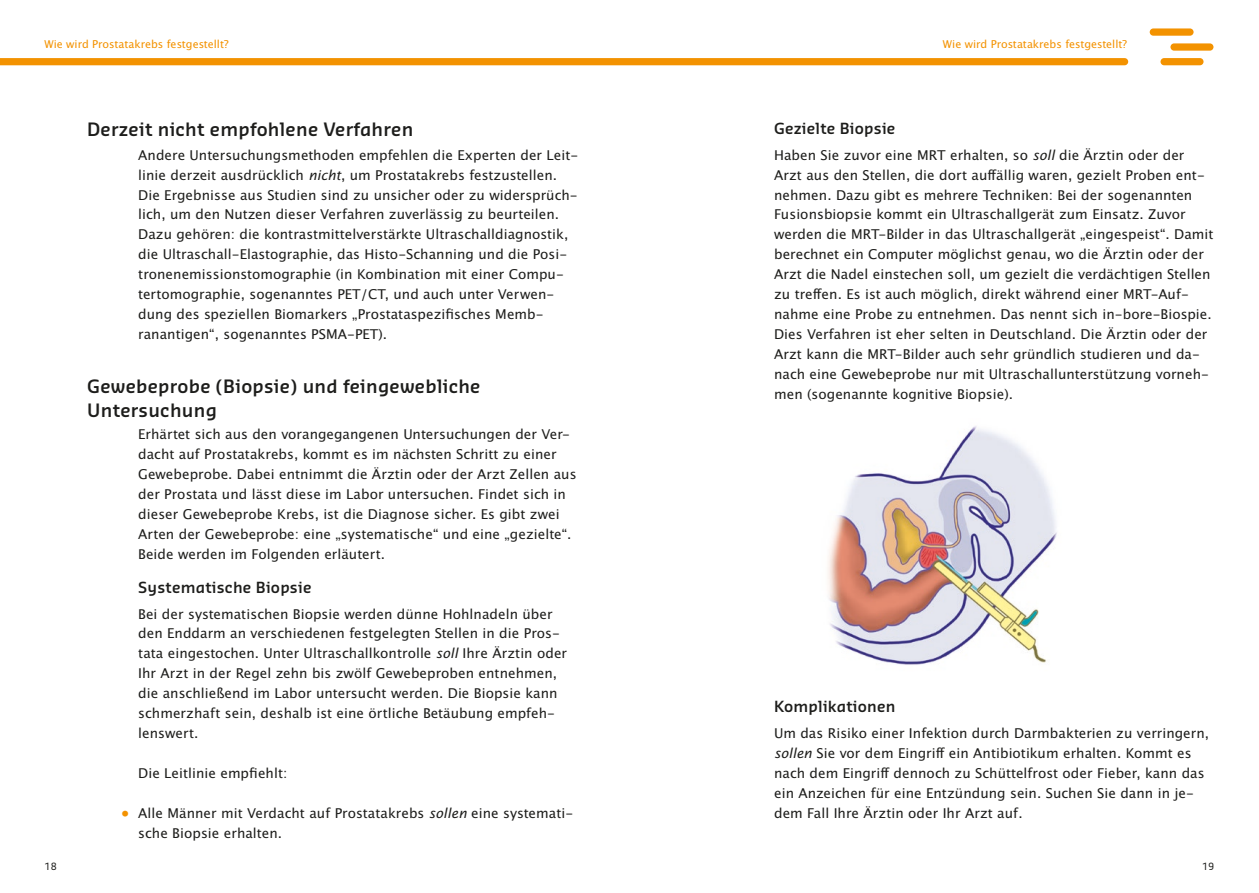
<style>
.page{position:relative;width:1259px;height:893px;background:#fff}
.page>*{position:absolute;margin:0;border:0;box-sizing:border-box;transform-origin:0 0}
.Headline_2__Ebene{font:600 18px/24px "Sansa Pro";letter-spacing:.015em;color:#1d1d1b}
.Headline_3__Ebene{font:600 15px "Sansa Pro";letter-spacing:.015em;color:#1d1d1b}
.Fliess{font:13.5px/20px "Lucida San Rom";letter-spacing:.005em;color:#1d1d1b}
.t1{font:10.8px "Lucida San Rom";color:#f39200}
.t2{font:9.75px "Sansa Pro";color:#1d1d1b}
.s1{font-family:"Lucida San Rom Ita"}
.s2{color:#f39200}
</style>
<div class="page">
<div style="left:1149px;top:28px;width:44px;height:8px;background:#f39200;border-radius:4px"></div>
<div style="left:1170px;top:43px;width:43px;height:8px;background:#f39200;border-radius:4px"></div>
<div style="left:1160px;top:58px;width:43px;height:7px;background:#f39200;border-radius:4px"></div>
<svg style="left:0;top:58px;width:1128px;height:7px;background:#f39302"></svg>
<img style="left:828px;top:426px;width:229px;height:239px">
<p class="t1" style="left:44px;top:37px;width:186px">Wie wird Prostatakrebs festgestellt?</p>
<p class="t1" style="left:943px;top:37px;width:186px">Wie wird Prostatakrebs festgestellt?</p>
<p class="Headline_2__Ebene" style="left:87px;top:117px;width:328px">Derzeit nicht empfohlene Verfahren</p>
<p class="Fliess" style="left:138px;top:145px;width:441px">Andere Untersuchungsmethoden empfehlen die Experten der Leit&shy;linie derzeit ausdrücklich <span class="s1">nicht</span>, um Prostatakrebs festzustellen.<br>Die Ergebnisse aus Studien sind zu unsicher oder zu widersprüch&shy;lich, um den Nutzen dieser Verfahren zuverlässig zu beurteilen.<br>Dazu gehören: die kontrastmittelverstärkte Ultraschalldiagnostik, die Ultraschall-Elastographie, das Histo-Schanning und die Posi&shy;tronenemissionstomographie (in Kombination mit einer Compu&shy;tertomographie, sogenanntes PET/CT, und auch unter Verwen&shy;dung des speziellen Biomarkers „Prostataspezifisches Memb&shy;ranantigen“, sogenanntes PSMA-PET).</p>
<p class="Headline_2__Ebene" style="left:87px;top:374px;width:395px">Gewebeprobe (Biopsie) und feingewebliche<br>Untersuchung</p>
<p class="Fliess" style="left:138px;top:424px;width:440px">Erhärtet sich aus den vorangegangenen Untersuchungen der Ver&shy;dacht auf Prostatakrebs, kommt es im nächsten Schritt zu einer Gewebeprobe. Dabei entnimmt die Ärztin oder der Arzt Zellen aus der Prostata und lässt diese im Labor untersuchen. Findet sich in dieser Gewebeprobe Krebs, ist die Diagnose sicher. Es gibt zwei Arten der Gewebeprobe: eine „systematische“ und eine „gezielte“.<br>Beide werden im Folgenden erläutert.</p>
<p class="Headline_3__Ebene" style="left:138px;top:577px;width:175px">Systematische Biopsie</p>
<p class="Fliess" style="left:138px;top:604px;width:430px">Bei der systematischen Biopsie werden dünne Hohlnadeln über den Enddarm an verschiedenen festgelegten Stellen in die Pros&shy;tata eingestochen. Unter Ultraschallkontrolle <span class="s1">soll</span> Ihre Ärztin oder Ihr Arzt in der Regel zehn bis zwölf Gewebeproben entnehmen, die anschließend im Labor untersucht werden. Die Biopsie kann schmerzhaft sein, deshalb ist eine örtliche Betäubung empfeh&shy;lenswert.</p>
<p class="Fliess" style="left:138px;top:764px;width:151px">Die Leitlinie empfiehlt:</p>
<p class="Fliess" style="left:138px;top:803px;width:436px;text-indent:-17px"><span class="s2">•</span> Alle Männer mit Verdacht auf Prostatakrebs <span class="s1">sollen</span> eine systemati&shy;sche Biopsie erhalten.</p>
<p class="Headline_3__Ebene" style="left:774px;top:118px;width:123px">Gezielte Biopsie</p>
<p class="Fliess" style="left:774px;top:145px;width:441px">Haben Sie zuvor eine MRT erhalten, so <span class="s1">soll</span> die Ärztin oder der Arzt aus den Stellen, die dort auffällig waren, gezielt Proben ent&shy;nehmen. Dazu gibt es mehrere Techniken: Bei der sogenannten Fusionsbiopsie kommt ein Ultraschallgerät zum Einsatz. Zuvor werden die MRT-Bilder in das Ultraschallgerät „eingespeist“. Damit berechnet ein Computer möglichst genau, wo die Ärztin oder der Arzt die Nadel einstechen soll, um gezielt die verdächtigen Stellen zu treffen. Es ist auch möglich, direkt während einer MRT-Auf&shy;nahme eine Probe zu entnehmen. Das nennt sich in-bore-Biospie.<br>Dies Verfahren ist eher selten in Deutschland. Die Ärztin oder der Arzt kann die MRT-Bilder auch sehr gründlich studieren und da&shy;nach eine Gewebeprobe nur mit Ultraschallunterstützung vorneh&shy;men (sogenannte kognitive Biopsie).</p>
<p class="Headline_3__Ebene" style="left:774px;top:697px;width:123px">Komplikationen</p>
<p class="Fliess" style="left:774px;top:724px;width:436px">Um das Risiko einer Infektion durch Darmbakterien zu verringern, <span class="s1">sollen</span> Sie vor dem Eingriff ein Antibiotikum erhalten. Kommt es nach dem Eingriff dennoch zu Schüttelfrost oder Fieber, kann das ein Anzeichen für eine Entzündung sein. Suchen Sie dann in je&shy;dem Fall Ihre Ärztin oder Ihr Arzt auf.</p>
<p class="t2" style="left:45px;top:860px;width:14px">18</p>
<p class="t2" style="left:1202px;top:860px;width:14px">19</p>
</div>
